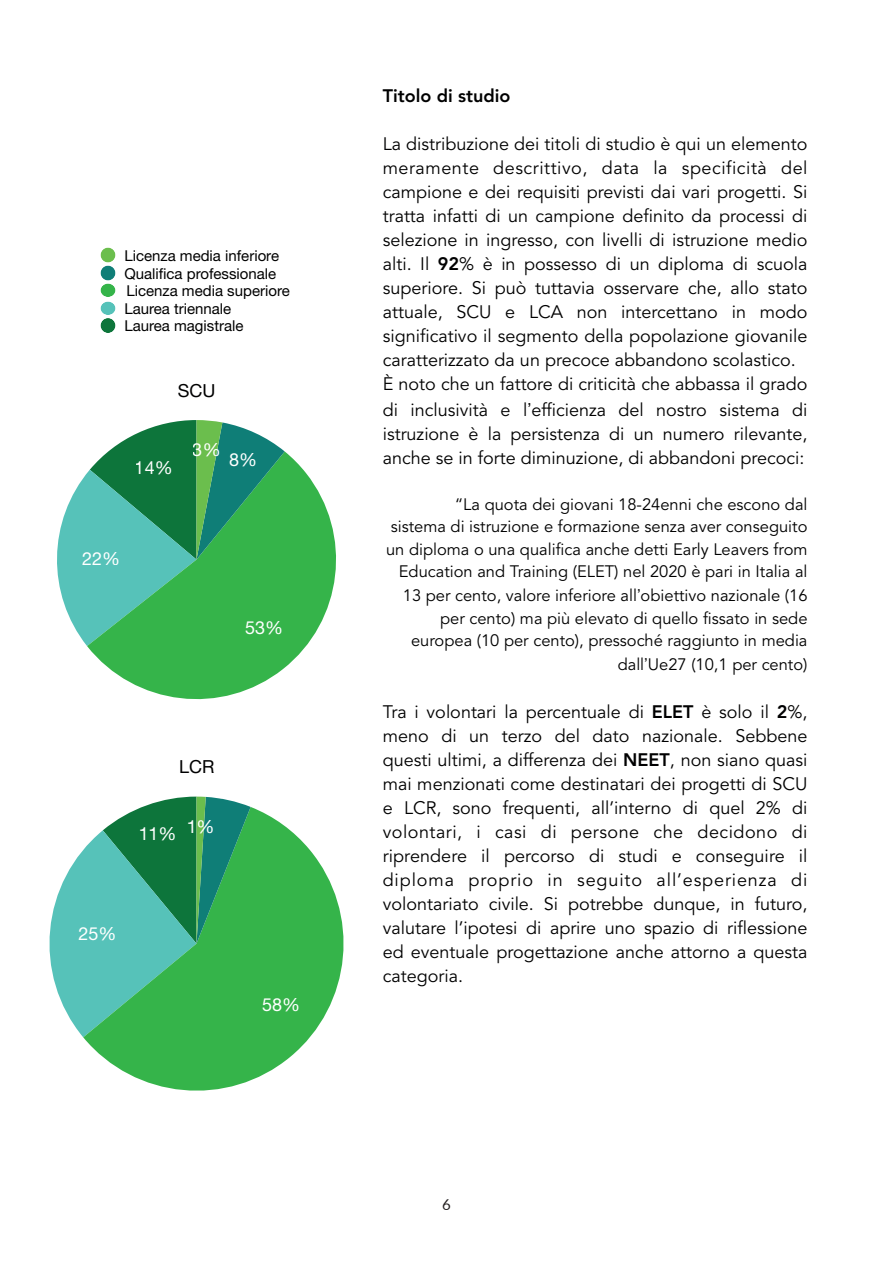
<style>
.page{position:relative;width:893px;height:1263px;background:#fff}
.page>*{position:absolute;margin:0;border:0;box-sizing:border-box;transform-origin:0 0}
.t1{font:18px/24px "Avenir";color:#000001;text-align:justify}
.t2{font:18px "Helvetica Neue";color:#fff}
.t3{font:800 18px "Avenir";color:#000001}
.t4{font:18px "Helvetica Neue";color:#000001}
.t5{font:16.5px/22.5px "Avenir";color:#000001;text-align:right}
.t6{font:15px/17.5px "Helvetica Neue";color:#000001}
.t7{font:15px "Lato";color:#231f20}
.s1{font-weight:800}
.s2{font-family:"Arial Unicode MS"}
</style>
<div class="page">
<svg style="left:87px;top:451px;width:249px;height:249px;fill:#35b44a"></svg>
<svg style="left:57px;top:420px;width:228px;height:226px"></svg>
<div style="left:100px;top:248px;width:16px;height:14px;background:#6bbe4d;border-radius:50%"></div>
<div style="left:100px;top:266px;width:16px;height:14px;background:#0f7e77;border-radius:50%"></div>
<svg style="left:100px;top:284px;width:16px;height:31px"></svg>
<div style="left:100px;top:318px;width:16px;height:15px;background:#0d753b;border-radius:50%"></div>
<svg style="left:83px;top:807px;width:261px;height:284px;fill:#35b44a"></svg>
<svg style="left:49px;top:797px;width:202px;height:240px"></svg>
<p class="t6" style="left:124px;top:248px;width:167px">Licenza media inferiore<br>Qualifica professionale<br>Licenza media superiore<br>Laurea triennale<br>Laurea magistrale</p>
<p class="t4" style="left:178px;top:378px;width:39px">SCU</p>
<p class="t2" style="left:135px;top:455px;width:40px">14%</p>
<p class="t2" style="left:193px;top:437px;width:30px">3%</p>
<p class="t2" style="left:229px;top:447px;width:30px">8%</p>
<p class="t2" style="left:82px;top:545px;width:40px">22%</p>
<p class="t2" style="left:245px;top:615px;width:40px">53%</p>
<p class="t4" style="left:179px;top:753px;width:37px">LCR</p>
<p class="t2" style="left:138px;top:821px;width:40px">11%</p>
<p class="t2" style="left:186px;top:814px;width:30px">1%</p>
<p class="t2" style="left:78px;top:921px;width:40px">25%</p>
<p class="t2" style="left:262px;top:991px;width:40px">58%</p>
<p class="t3" style="left:383px;top:82px;width:129px">Titolo di studio</p>
<p class="t1" style="left:383px;top:133px;width:426px;text-align:left">La distribuzione dei titoli di studio è qui un elemento meramente descrittivo, data la specificità del campione e dei requisiti previsti dai vari progetti. Si tratta infatti di un campione definito da processi di selezione in ingresso, con livelli di istruzione medio alti. Il <span class="s1">92</span>% è in possesso di un diploma di scuola superiore. Si può tuttavia osservare che, allo stato attuale, SCU e LCA non intercettano in modo significativo il segmento della popolazione giovanile caratterizzato da un precoce abbandono scolastico.<br>È noto che un fattore di criticità che abbassa il grado</p>
<p class="t1" style="left:383px;top:398px;width:426px">di inclusività e l<span class="s2">!</span>efficienza del nostro sistema di istruzione è la persistenza di un numero rilevante, anche se in forte diminuzione, di abbandoni precoci:</p>
<p class="t5" style="left:386px;top:493px;width:423px">“La quota dei giovani 18-24enni che escono dal<br>sistema di istruzione e formazione senza aver conseguito un diploma o una qualifica anche detti Early Leavers from Education and Training (ELET) nel 2020 è pari in Italia al</p>
<p class="t5" style="left:403px;top:585px;width:406px">13 per cento, valore inferiore all<span class="s2">!</span>obiettivo nazionale (16 per cento) ma più elevato di quello fissato in sede europea (10 per cento), pressoché raggiunto in media</p>
<p class="t5" style="left:618px;top:654px;width:191px">dall<span class="s2">!</span>Ue27 (10,1 per cento)</p>
<p class="t1" style="left:383px;top:700px;width:426px">Tra i volontari la percentuale di <span class="s1">ELET</span> è solo il <span class="s1">2</span>%, meno di un terzo del dato nazionale. Sebbene questi ultimi, a differenza dei <span class="s1">NEET</span>, non siano quasi mai menzionati come destinatari dei progetti di SCU e LCR, sono frequenti, all’interno di quel 2% di volontari, i casi di persone che decidono di riprendere il percorso di studi e conseguire il diploma proprio in seguito all’esperienza di volontariato civile. Si potrebbe dunque, in futuro, valutare l’ipotesi di aprire uno spazio di riflessione ed eventuale progettazione anche attorno a questa categoria.</p>
<p class="t7" style="left:442px;top:1194px;width:10px">6</p>
</div>
